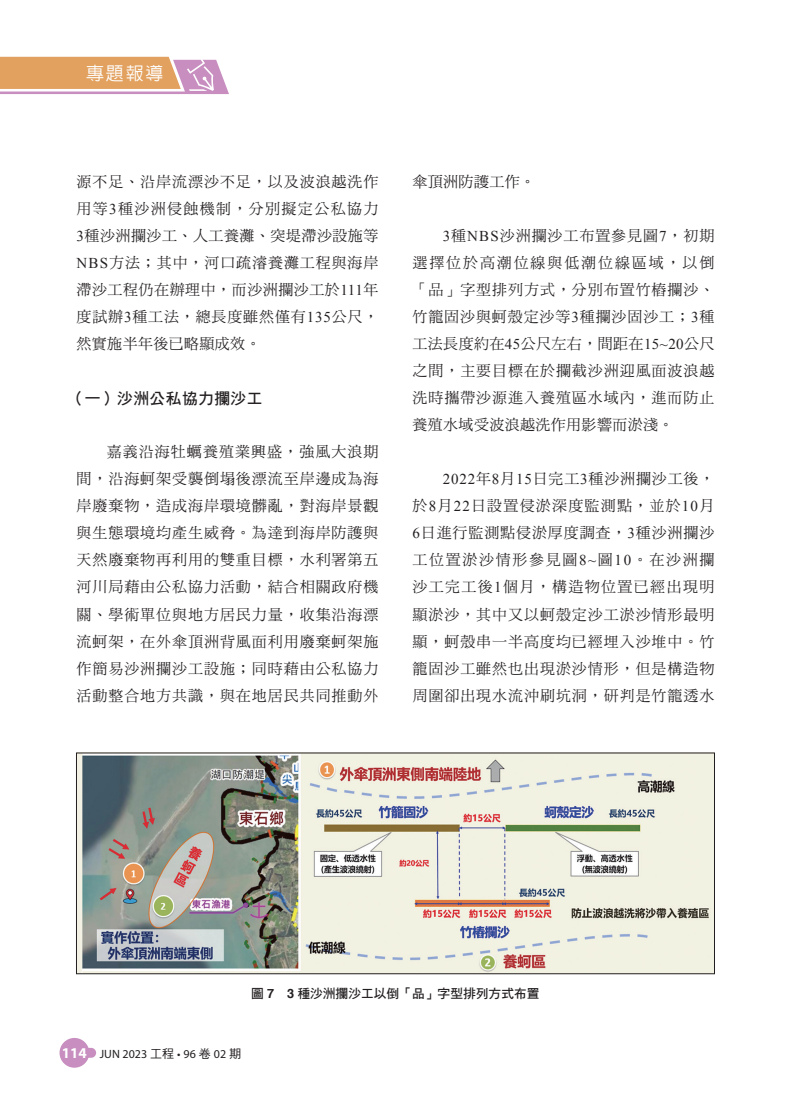
<style>
.page{position:relative;width:808px;height:1106px;background:#fff}
.page>*{position:absolute;margin:0;border:0;box-sizing:border-box;transform-origin:0 0}
.t1{font:500 18px "AR Hei B5";color:#fff}
.t2{font:15.75px "DF Hei Std W7";letter-spacing:.03em;color:#231f20}
.t3{font:15px/27px "DF Ming Std W5";letter-spacing:.06em;color:#231f20;text-align:justify}
.t4{font:15px "DF Ming Std W5";letter-spacing:.025em;color:#231f20}
.t5{font:12.75px "DF Hei Std W7";color:#231f20}
.t6{font:12px "Myriad Pro";color:#231f20}
.s1{font-family:"Times New Roman"}
.s2{font-family:"Helvetica";font-weight:700}
.s3{font-weight:700;font-size:15px;color:#fff}
.s4{font-family:"DF Hei Std W5"}
</style>
<div class="page">
<svg style="left:0;top:57px;width:229px;height:37px;background:#e0a988"></svg>
<div style="left:60px;top:1037px;width:29px;height:30px;background:#c78ebf;border-radius:50%"></div>
<div style="left:70px;top:1047px;width:26px;height:10px;background:#c78ebf;border-radius:5px"></div>
<img style="left:78px;top:754px;width:635px;height:218px">
<div style="left:76px;top:752px;width:639px;height:222px;border:1px solid #231f20"></div>
<p class="t1" style="left:86px;top:64px;width:79px">專題報導</p>
<p class="t3" style="left:77px;top:168px;width:303px">源不足、沿岸流漂沙不足，以及波浪越洗作用等<span class="s1">3</span>種沙洲侵蝕機制，分別擬定公私協力<span class="s1">3</span>種沙洲攔沙工、人工養灘、突堤滯沙設施等<span class="s1">NBS</span>方法；其中，河口疏濬養灘工程與海岸滯沙工程仍在辦理中，而沙洲攔沙工於<span class="s1">111</span>年度試辦<span class="s1">3</span>種工法，總長度雖然僅有<span class="s1">135</span>公尺，然實施半年後已略顯成效。</p>
<p class="t2" style="left:69px;top:390px;width:195px">（一）沙洲公私協力攔沙工</p>
<p class="t3" style="left:77px;top:438px;width:303px;text-indent:30px">嘉義沿海牡蠣養殖業興盛，強風大浪期間，沿海蚵架受襲倒塌後漂流至岸邊成為海岸廢棄物，造成海岸環境髒亂，對海岸景觀與生態環境均產生威脅。為達到海岸防護與天然廢棄物再利用的雙重目標，水利署第五河川局藉由公私協力活動，結合相關政府機關、學術單位與地方居民力量，收集沿海漂流蚵架，在外傘頂洲背風面利用廢棄蚵架施作簡易沙洲攔沙工設施；同時藉由公私協力活動整合地方共識，與在地居民共同推動外</p>
<p class="t4" style="left:412px;top:174px;width:124px">傘頂洲防護工作。</p>
<p class="t3" style="left:412px;top:222px;width:304px;text-indent:30px"><span class="s1">3</span>種<span class="s1">NBS</span>沙洲攔沙工布置參見圖<span class="s1">7</span>，初期選擇位於高潮位線與低潮位線區域，以倒「品」字型排列方式，分別布置竹樁攔沙、竹籠固沙與蚵殼定沙等<span class="s1">3</span>種攔沙固沙工；<span class="s1">3</span>種工法長度約在<span class="s1">45</span>公尺左右，間距在<span class="s1">15~20</span>公尺之間，主要目標在於攔截沙洲迎風面波浪越洗時攜帶沙源進入養殖區水域內，進而防止養殖水域受波浪越洗作用影響而淤淺。</p>
<p class="t3" style="left:412px;top:465px;width:303px;text-indent:30px"><span class="s1">2022</span>年<span class="s1">8</span>月<span class="s1">15</span>日完工<span class="s1">3</span>種沙洲攔沙工後，於<span class="s1">8</span>月<span class="s1">22</span>日設置侵淤深度監測點，並於<span class="s1">10</span>月<span class="s1">6</span>日進行監測點侵淤厚度調查，<span class="s1">3</span>種沙洲攔沙工位置淤沙情形參見圖<span class="s1">8~</span>圖<span class="s1">10</span>。在沙洲攔沙工完工後<span class="s1">1</span>個月，構造物位置已經出現明顯淤沙，其中又以蚵殼定沙工淤沙情形最明顯，蚵殼串一半高度均已經埋入沙堆中。竹籠固沙工雖然也出現淤沙情形，但是構造物周圍卻出現水流沖刷坑洞，研判是竹籠透水</p>
<p class="t5" style="left:251px;top:986px;width:290px">圖 <span class="s2">7 3</span> 種沙洲攔沙工以倒「品」字型排列方式布置</p>
<p class="t6" style="left:62px;top:1046px;width:181px"><span class="s3">114</span> JUN 2023 <span class="s4">工程</span> • 96 <span class="s4">卷</span> 02 <span class="s4">期</span></p>
</div>
